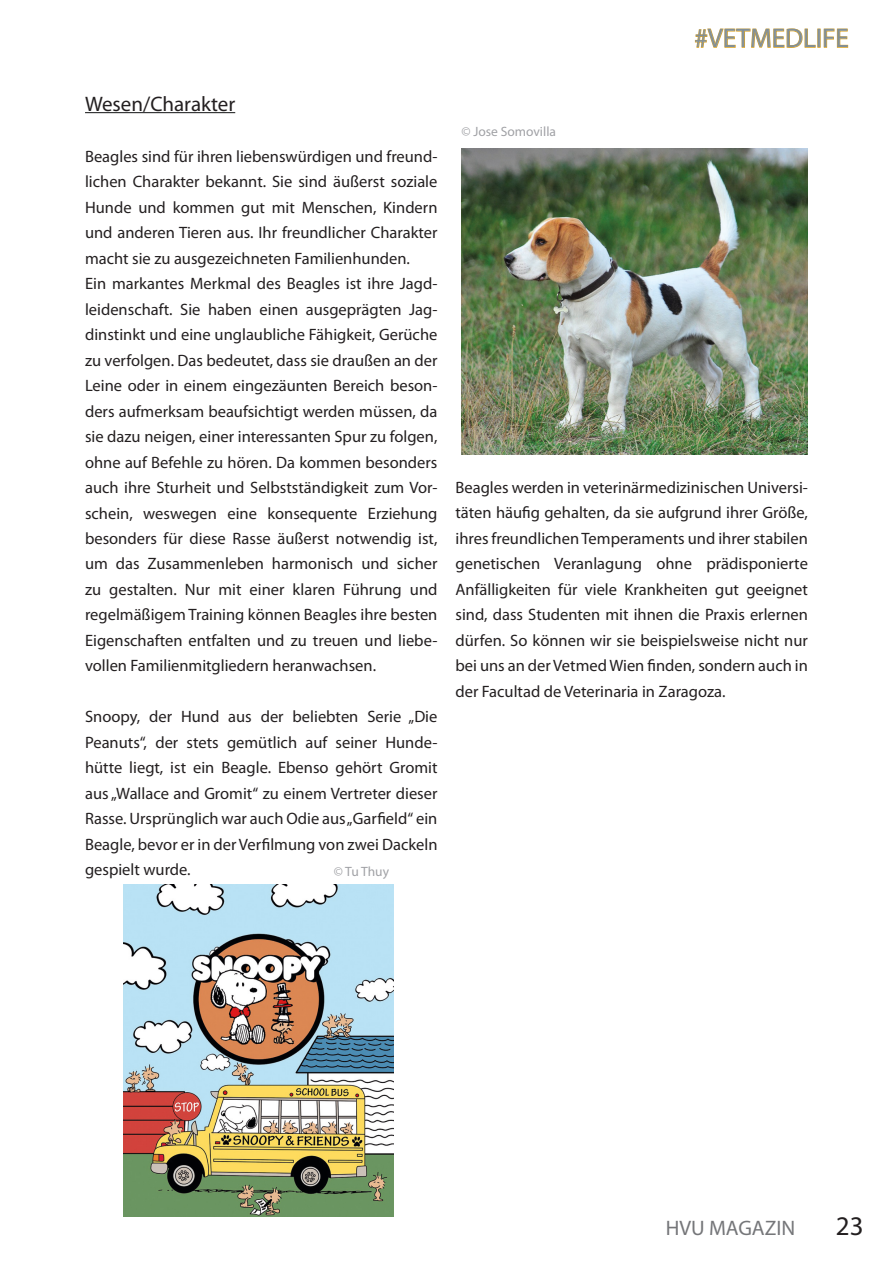
<style>
.page{position:relative;width:893px;height:1263px;background:#fff}
.page>*{position:absolute;margin:0;border:0;box-sizing:border-box;transform-origin:0 0}
.t1{font:27px "Myriad Pro";color:#828f96}
.t2{font:27px "Myriad Pro";color:#231f20}
.t3{font:21px "Myriad Pro";color:#231f20}
.t4{font:21px "Myriad Pro";color:#757679}
.t5{font:16.5px/25.5px "Myriad Pro";color:#231f20;text-align:justify}
.t6{font:13.5px "Myriad Pro";color:#a0a1a5}
</style>
<div class="page">
<svg style="left:695px;top:28px;width:153px;height:20px"></svg>
<hr style="left:85px;top:112px;width:150px;height:1px;background:#1d1e1f">
<img style="left:461px;top:149px;width:347px;height:306px">
<img style="left:124px;top:884px;width:269px;height:332px">
<h1 class="t1" style="left:694px;top:22px;width:156px">#VETMEDLIFE</h1>
<p class="t3" style="left:85px;top:91px;width:152px">Wesen/Charakter</p>
<p class="t5" style="left:85px;top:143px;width:354px;text-align:left">Beagles sind für ihren liebenswürdigen und freund&shy;lichen Charakter bekannt. Sie sind äußerst soziale Hunde und kommen gut mit Menschen, Kindern und anderen Tieren aus. Ihr freundlicher Charakter macht sie zu ausgezeichneten Familienhunden.<br>Ein markantes Merkmal des Beagles ist ihre Jagd&shy;leidenschaft. Sie haben einen ausgeprägten Jag&shy;dinstinkt und eine unglaubliche Fähigkeit, Gerüche zu verfolgen. Das bedeutet, dass sie draußen an der Leine oder in einem eingezäunten Bereich beson&shy;ders aufmerksam beaufsichtigt werden müssen, da sie dazu neigen, einer interessanten Spur zu folgen, ohne auf Befehle zu hören. Da kommen besonders auch ihre Sturheit und Selbstständigkeit zum Vor&shy;schein, weswegen eine konsequente Erziehung besonders für diese Rasse äußerst notwendig ist, um das Zusammenleben harmonisch und sicher zu gestalten. Nur mit einer klaren Führung und regelmäßigem Training können Beagles ihre besten Eigenschaften entfalten und zu treuen und liebe&shy;vollen Familienmitgliedern heranwachsen.</p>
<p class="t5" style="left:85px;top:704px;width:354px">Snoopy, der Hund aus der beliebten Serie „Die Peanuts“, der stets gemütlich auf seiner Hunde&shy;hütte liegt, ist ein Beagle. Ebenso gehört Gromit aus „Wallace and Gromit“ zu einem Vertreter dieser Rasse. Ursprünglich war auch Odie aus „Garfield“ ein Beagle, bevor er in der Verfilmung von zwei Dackeln gespielt wurde.</p>
<p class="t6" style="left:334px;top:863px;width:57px">© Tu Thuy</p>
<p class="t6" style="left:461px;top:123px;width:96px">© Jose Somovilla</p>
<p class="t5" style="left:455px;top:474px;width:354px">Beagles werden in veterinärmedizinischen Universi&shy;täten häufig gehalten, da sie aufgrund ihrer Größe, ihres freundlichen Temperaments und ihrer stabilen genetischen Veranlagung ohne prädisponierte Anfälligkeiten für viele Krankheiten gut geeignet sind, dass Studenten mit ihnen die Praxis erlernen dürfen. So können wir sie beispielsweise nicht nur bei uns an der Vetmed Wien finden, sondern auch in der Facultad de Veterinaria in Zaragoza.</p>
<p class="t4" style="left:666px;top:1215px;width:131px">HVU MAGAZIN</p>
<h1 class="t2" style="left:836px;top:1209px;width:29px">23</h1>
</div>
